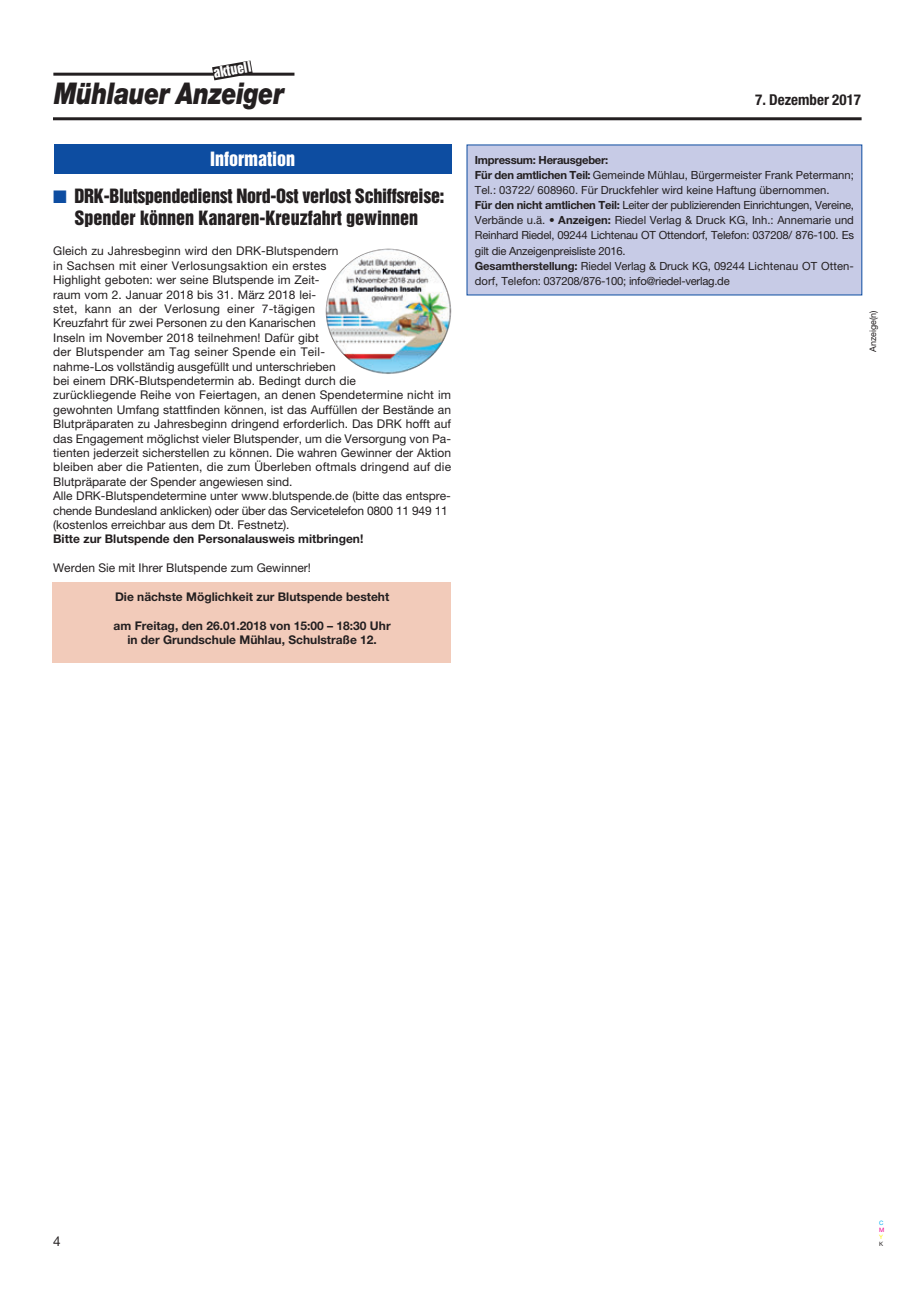
<style>
.page{position:relative;width:915px;height:1297px;background:#fff}
.page>*{position:absolute;margin:0;border:0;box-sizing:border-box;transform-origin:0 0}
.t1{font:italic 900 30px "Helvetica Neue";letter-spacing:-.015em;color:#231f20;scale:.8 1}
.t2{font:18px/22.4px "Helvetica Inserat";letter-spacing:-.015em;color:#231f20;text-align:center}
.t3{font:18px "Helvetica Inserat";color:#fff}
.t4{font:700 condensed 15px "Helvetica Neue";color:#231f20}
.t5{font:13.5px "Helvetica Inserat";color:#fff}
.t6{font:13.5px "Helvetica Neue";color:#231f20}
.t7{font:12px/14.4px "Helvetica Neue";color:#231f20}
.t8{font:700 12px/14.4px "Helvetica Neue";color:#231f20;text-align:center}
.t9{font:11.25px/15.1px "Helvetica Neue";letter-spacing:-.01em;color:#231f20}
.t10{font:9px "Helvetica Neue";color:#231f20}
.t11{font:6px "Helvetica Neue";color:#00aeef}
.t12{font:6px "Helvetica Neue";color:#ed028c}
.t13{font:6px "Helvetica Neue";color:#fff101}
.t14{font:6px "Helvetica Neue";color:#231f20}
.s1{color:#0d4da1}
.s2{font-weight:700}
</style>
<div class="page">
<div style="left:53px;top:583px;width:398px;height:80px;background:#f2cbba"></div>
<hr style="left:53px;top:117px;width:808px;height:3px;background:#231f20">
<hr style="left:53px;top:73px;width:241px;height:3px;background:#231f20">
<svg style="left:212px;top:61px;width:41px;height:19px"></svg>
<div style="left:467px;top:145px;width:394px;height:150px;background:#c7cbe6"></div>
<div style="left:54px;top:145px;width:397px;height:29px;background:#0d4da1"></div>
<img style="left:325px;top:249px;width:126px;height:125px;border-radius:50%">
<p class="t5" style="left:212px;top:68px;width:40px;rotate:-10deg">aktuell</p>
<h1 class="t1" style="left:54px;top:82px;width:289px">Mühlauer Anzeiger</h1>
<h2 class="t3" style="left:210px;top:151px;width:87px">Information</h2>
<h2 class="t2" style="left:53px;top:185px;width:392px"><span class="s1">■</span> DRK-Blutspendedienst Nord-Ost verlost Schiffsreise:<br>Spender können Kanaren-Kreuzfahrt gewinnen</h2>
<p class="t7" style="left:53px;top:245px;width:399px">Gleich zu Jahresbeginn wird den DRK-Blutspendern<br>in Sachsen mit einer Verlosungsaktion ein erstes<br>Highlight geboten: wer seine Blutspende im Zeit-<br>raum vom 2. Januar 2018 bis 31. März 2018 lei-<br>stet, kann an der Verlosung einer 7-tägigen<br>Kreuzfahrt für zwei Personen zu den Kanarischen<br>Inseln im November 2018 teilnehmen! Dafür gibt<br>der Blutspender am Tag seiner Spende ein Teil-<br>nahme-Los vollständig ausgefüllt und unterschrieben<br>bei einem DRK-Blutspendetermin ab. Bedingt durch die<br>zurückliegende Reihe von Feiertagen, an denen Spendetermine nicht im gewohnten Umfang stattfinden können, ist das Auffüllen der Bestände an Blutpräparaten zu Jahresbeginn dringend erforderlich. Das DRK hofft auf das Engagement möglichst vieler Blutspender, um die Versorgung von Pa&shy;tienten jederzeit sicherstellen zu können. Die wahren Gewinner der Aktion bleiben aber die Patienten, die zum Überleben oftmals dringend auf die Blutpräparate der Spender angewiesen sind.<br>Alle DRK-Blutspendetermine unter www.blutspende.de (bitte das entspre&shy;chende Bundesland anklicken) oder über das Servicetelefon 0800 11 949 11 (kostenlos erreichbar aus dem Dt. Festnetz).</p>
<p class="t8" style="left:53px;top:533px;width:311px">Bitte zur Blutspende den Personalausweis mitbringen!</p>
<p class="t7" style="left:53px;top:562px;width:259px">Werden Sie mit Ihrer Blutspende zum Gewinner!</p>
<p class="t8" style="left:115px;top:591px;width:275px">Die nächste Möglichkeit zur Blutspende besteht</p>
<p class="t8" style="left:114px;top:619px;width:278px">am Freitag, den 26.01.2018 von 15:00 – 18:30 Uhr in der Grundschule Mühlau, Schulstraße 12.</p>
<p class="t4" style="left:755px;top:94px;width:107px">7. Dezember 2017</p>
<p class="t9" style="left:474px;top:153px;width:380px"><span class="s2">Impressum: Herausgeber:<br>Für den amtlichen Teil:</span> Gemeinde Mühlau, Bürgermeister Frank Petermann; Tel.: 03722/ 608960. Für Druckfehler wird keine Haftung übernommen.<br><span class="s2">Für den nicht amtlichen Teil:</span> Leiter der publizierenden Einrichtungen, Vereine, Verbände u.ä. • <span class="s2">Anzeigen:</span> Riedel Verlag &amp; Druck KG, Inh.: Annemarie und Reinhard Riedel, 09244 Lichtenau OT Ottendorf, Telefon: 037208/ 876-100. Es gilt die Anzeigenpreislis te 2016.<br><span class="s2">Gesamtherstellung:</span> Riedel Verlag &amp; Druck KG, 09244 Lichtenau OT Otten&shy;dorf, Telefon: 037208/876-100; info@riedel-verlag.de</p>
<p class="t10" style="left:869px;top:352px;width:43px;rotate:-90deg">Anzeige(n)</p>
<p class="t6" style="left:53px;top:1236px;width:9px">4</p>
<p class="t11" style="left:878px;top:1220px;width:6px">C</p>
<p class="t12" style="left:878px;top:1227px;width:7px">M</p>
<p class="t13" style="left:878px;top:1235px;width:5px">Y</p>
<p class="t14" style="left:878px;top:1242px;width:6px">K</p>
</div>
